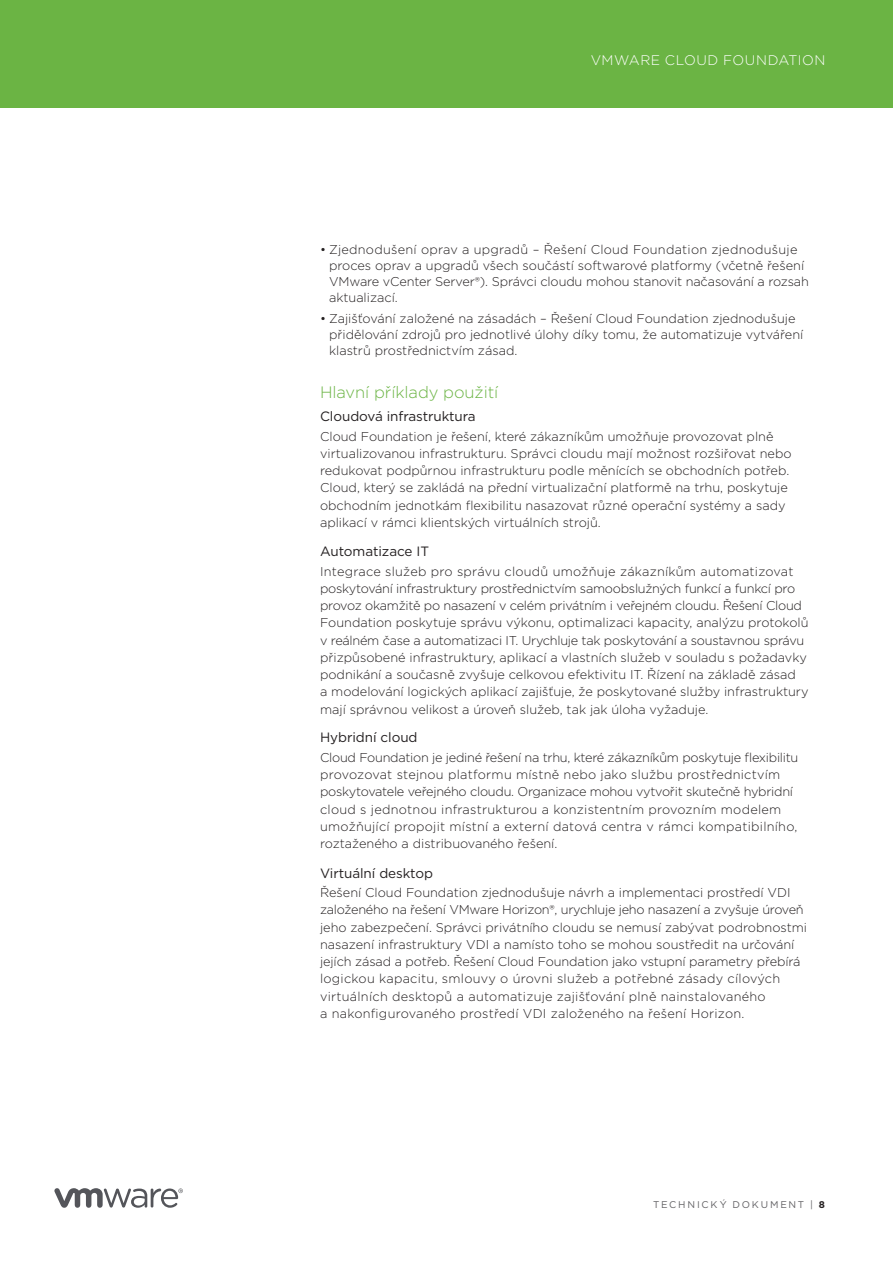
<style>
.page{position:relative;width:893px;height:1263px;background:#fff}
.page>*{position:absolute;margin:0;border:0;box-sizing:border-box;transform-origin:0 0}
._4a__SUBHEAD-1{font:300 16.5px "Gotham";letter-spacing:-.005em;color:#6bb444}
.FOLIO-WHITE-TITLES{font:300 13.8px "Gotham";letter-spacing:.035em;color:#fff}
._4a__SUBHEAD-2-BLK{font:13.5px "Gotham";letter-spacing:-.005em;color:#231f20}
._3a__BODY_TEXT{font:300 12.75px/17.2px "Gotham";color:#231f20}
.FOLIO-BOTTOM-GRAY{font:9.75px "Gotham";letter-spacing:.18em;color:#636265}
.s1{font-weight:700;color:#231f20}
</style>
<div class="page">
<div style="left:0;top:0;width:893px;height:108px;background:#6bb444"></div>
<svg style="left:54px;top:1188px;width:129px;height:20px"></svg>
<p class="FOLIO-WHITE-TITLES" style="left:591px;top:51px;width:236px">VMWARE CLOUD FOUNDATION</p>
<p class="_3a__BODY_TEXT" style="left:329px;top:241px;width:481px;line-height:16.2px;text-indent:-9px">• Zjednodušení oprav a upgradů – Řešení Cloud Foundation zjednodušuje proces oprav a upgradů všech součástí softwarové platformy (včetně řešení VMware vCenter Server®). Správci cloudu mohou stanovit načasování a rozsah aktualizací.</p>
<p class="_3a__BODY_TEXT" style="left:329px;top:310px;width:476px;line-height:16.2px;text-indent:-9px">• Zajišťování založené na zásadách – Řešení Cloud Foundation zjednodušuje přidělování zdrojů pro jednotlivé úlohy díky tomu, že automatizuje vytváření klastrů prostřednictvím zásad.</p>
<p class="_4a__SUBHEAD-1" style="left:320px;top:382px;width:180px">Hlavní příklady použití</p>
<p class="_4a__SUBHEAD-2-BLK" style="left:320px;top:408px;width:157px">Cloudová infrastruktura</p>
<p class="_3a__BODY_TEXT" style="left:320px;top:427px;width:473px">Cloud Foundation je řešení, které zákazníkům umožňuje provozovat plně virtualizovanou infrastrukturu. Správci cloudu mají možnost rozšiřovat nebo redukovat podpůrnou infrastrukturu podle měnících se obchodních potřeb.<br>Cloud, který se zakládá na přední virtualizační platformě na trhu, poskytuje obchodním jednotkám flexibilitu nasazovat různé operační systémy a sady aplikací v rámci klientských virtuálních strojů.</p>
<p class="_4a__SUBHEAD-2-BLK" style="left:320px;top:543px;width:111px">Automatizace IT</p>
<p class="_3a__BODY_TEXT" style="left:320px;top:562px;width:490px">Integrace služeb pro správu cloudů umožňuje zákazníkům automatizovat poskytování infrastruktury prostřednictvím samoobslužných funkcí a funkcí pro provoz okamžitě po nasazení v celém privátním i veřejném cloudu. Řešení Cloud Foundation poskytuje správu výkonu, optimalizaci kapacity, analýzu protokolů v reálném čase a automatizaci IT. Urychluje tak poskytování a soustavnou správu přizpůsobené infrastruktury, aplikací a vlastních služeb v souladu s požadavky podnikání a současně zvyšuje celkovou efektivitu IT. Řízení na základě zásad<br>a modelování logických aplikací zajišťuje, že poskytované služby infrastruktury mají správnou velikost a úroveň služeb, tak jak úloha vyžaduje.</p>
<p class="_4a__SUBHEAD-2-BLK" style="left:320px;top:729px;width:99px">Hybridní cloud</p>
<p class="_3a__BODY_TEXT" style="left:320px;top:748px;width:480px">Cloud Foundation je jediné řešení na trhu, které zákazníkům poskytuje flexibilitu provozovat stejnou platformu místně nebo jako službu prostřednictvím poskytovatele veřejného cloudu. Organizace mohou vytvořit skutečně hybridní cloud s jednotnou infrastrukturou a konzistentním provozním modelem umožňující propojit místní a externí datová centra v rámci kompatibilního, roztaženého a distribuovaného řešení.</p>
<p class="_4a__SUBHEAD-2-BLK" style="left:320px;top:864px;width:115px">Virtuální desktop</p>
<p class="_3a__BODY_TEXT" style="left:320px;top:883px;width:488px">Řešení Cloud Foundation zjednodušuje návrh a implementaci prostředí VDI založeného na řešení VMware Horizon®, urychluje jeho nasazení a zvyšuje úroveň jeho zabezpečení. Správci privátního cloudu se nemusí zabývat podrobnostmi nasazení infrastruktury VDI a namísto toho se mohou soustředit na určování jejích zásad a potřeb. Řešení Cloud Foundation jako vstupní parametry přebírá logickou kapacitu, smlouvy o úrovni služeb a potřebné zásady cílových virtuálních desktopů a automatizuje zajišťování plně nainstalovaného<br>a nakonfigurovaného prostředí VDI založeného na řešení Horizon.</p>
<p class="FOLIO-BOTTOM-GRAY" style="left:653px;top:1198px;width:173px">TECHNICKÝ DOKUMENT | <span class="s1">8</span></p>
</div>
